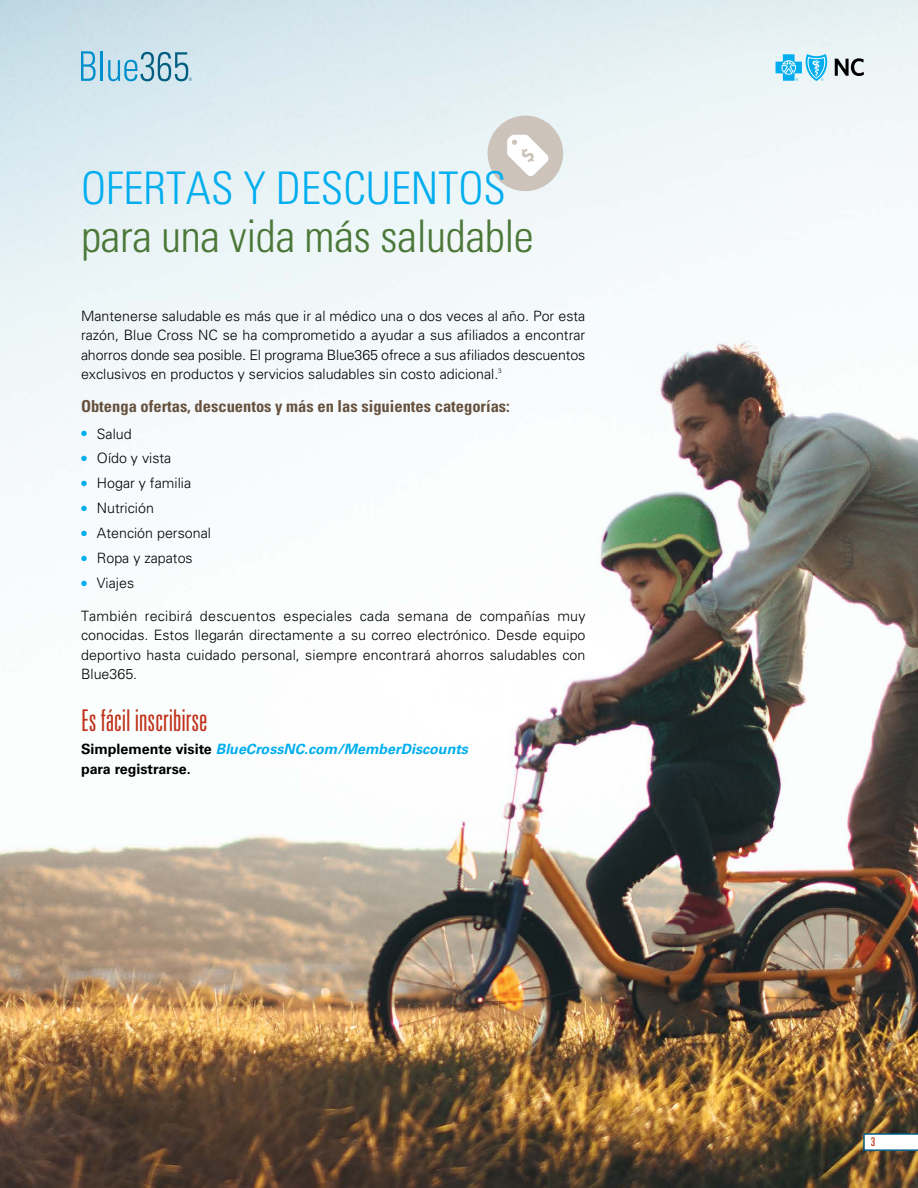
<style>
.page{position:relative;width:918px;height:1188px;background:#fff}
.page>*{position:absolute;margin:0;border:0;box-sizing:border-box;transform-origin:0 0}
.Headline_2__cyan_upp{font:300 condensed 45px "Univers LT Std";letter-spacing:-.01em;color:#4b7737}
.Headline_1__all_uppe{font:300 condensed 45px "Univers LT Std";color:#00aeef}
.Callout_style{font:300 ultra-condensed 30px "Univers LT Std";color:#c0311a}
.Subhead__upper___low{font:700 condensed 16.5px "Univers LT Std";color:#66513d}
.Body_Paragraph{font:300 14.25px/19.5px "Univers LT Std";color:#000;text-align:justify}
.t1{font:700 14.25px/19.5px "Univers LT Std";color:#000}
.Page{font:ultra-condensed 12px "Univers LT Std";color:#c0311a}
.s1{font-style:italic;color:#00aeef}
</style>
<div class="page">
<img style="left:1px;top:0;width:917px;height:1188px">
<svg style="left:776px;top:54px;width:52px;height:27px"></svg>
<svg style="left:835px;top:58px;width:29px;height:18px"></svg>
<svg style="left:863px;top:1133px;width:55px;height:18px"></svg>
<div style="left:488px;top:116px;width:75px;height:75px;background:#ccc3ba;border-radius:50%"></div>
<svg style="left:507px;top:135px;width:42px;height:41px"></svg>
<svg style="left:81px;top:51px;width:15px;height:30px"></svg>
<hr style="left:100px;top:51px;width:3px;height:30px;background:#008fcd">
<svg style="left:108px;top:52px;width:84px;height:29px;background:#98c4d5"></svg>
<h1 class="Headline_1__all_uppe" style="left:81px;top:162px;width:426px">OFERTAS Y DESCUENTOS</h1>
<h1 class="Headline_2__cyan_upp" style="left:81px;top:210px;width:454px">para una vida más saludable</h1>
<p class="Body_Paragraph" style="left:81px;top:306px;width:506px">Mantenerse saludable es más que ir al médico una o dos veces al año. Por esta razón, Blue Cross NC se ha comprometido a ayudar a sus afiliados a encontrar ahorros donde sea posible. El programa Blue365 ofrece a sus afiliados descuentos exclusivos en productos y servicios saludables sin costo adicional.<sup>3</sup></p>
<h2 class="Subhead__upper___low" style="left:81px;top:396px;width:430px">Obtenga ofertas, descuentos y más en las siguientes categorías:</h2>
<p class="Body_Paragraph" style="left:81px;top:424px;width:52px"><sup>●</sup> Salud</p>
<p class="Body_Paragraph" style="left:81px;top:449px;width:92px"><sup>●</sup> Oído y vista</p>
<p class="Body_Paragraph" style="left:81px;top:474px;width:112px"><sup>●</sup> Hogar y familia</p>
<p class="Body_Paragraph" style="left:81px;top:498px;width:74px"><sup>●</sup> Nutrición</p>
<p class="Body_Paragraph" style="left:81px;top:523px;width:131px"><sup>●</sup> Atención personal</p>
<p class="Body_Paragraph" style="left:81px;top:548px;width:113px"><sup>●</sup> Ropa y zapatos</p>
<p class="Body_Paragraph" style="left:81px;top:573px;width:55px"><sup>●</sup> Viajes</p>
<p class="Body_Paragraph" style="left:81px;top:606px;width:506px">También recibirá descuentos especiales cada semana de compañías muy conocidas. Estos llegarán directamente a su correo electrónico. Desde equipo deportivo hasta cuidado personal, siempre encontrará ahorros saludables con Blue365.</p>
<h3 class="Callout_style" style="left:81px;top:705px;width:128px">Es fácil inscribirse</h3>
<p class="t1" style="left:81px;top:739px;width:389px">Simplemente visite <span class="s1">BlueCrossNC.com/MemberDiscounts </span>para registrarse.</p>
<p class="Page" style="left:871px;top:1135px;width:6px">3</p>
</div>
